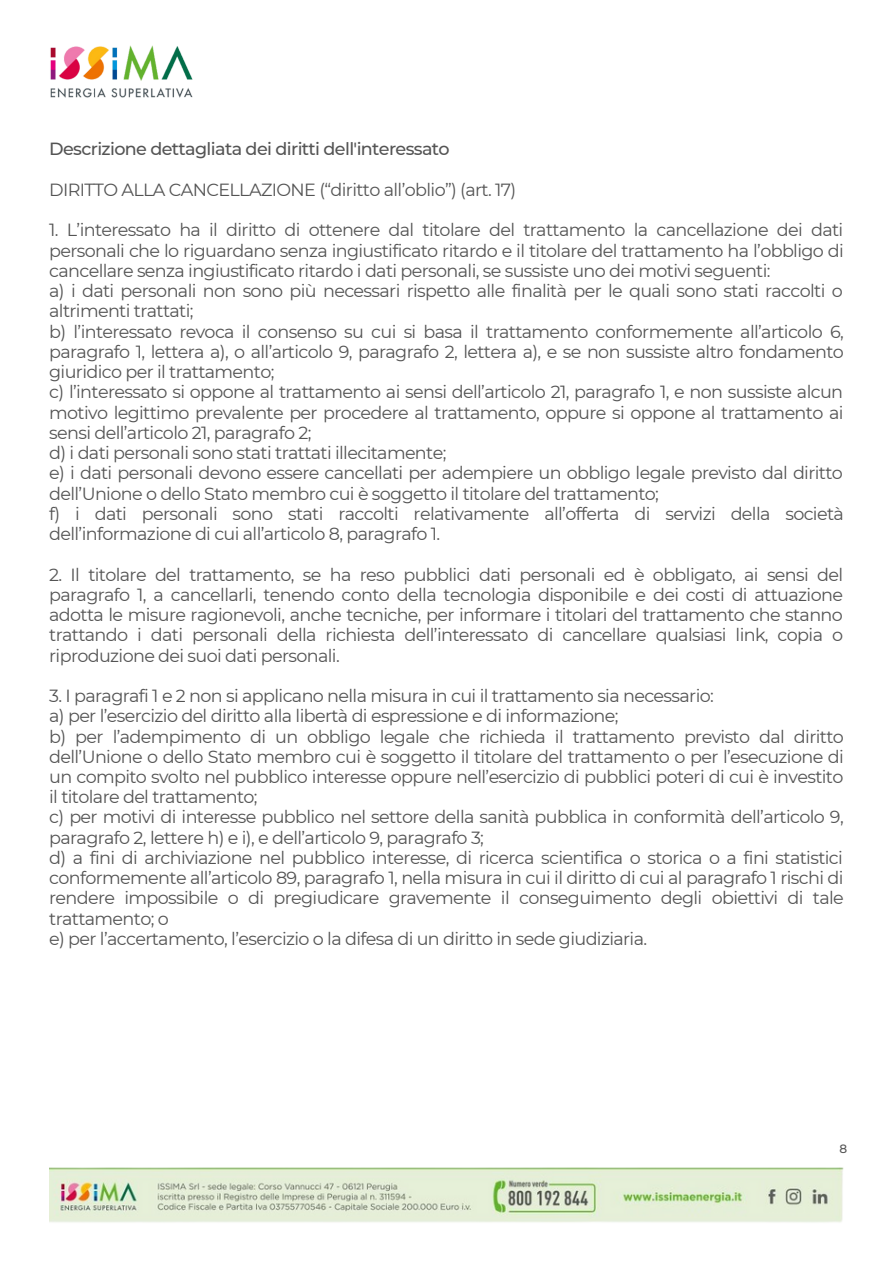
<style>
.page{position:relative;width:893px;height:1264px;background:#fff}
.page>*{position:absolute;margin:0;border:0;box-sizing:border-box;transform-origin:0 0}
.t1{font:17.55px/20.2px "Montserrat";letter-spacing:-.035em;color:#545454}
.t2{font:500 17.55px "Montserrat";letter-spacing:-.035em;color:#545454}
.t3{font:500 12px "Montserrat";color:#545454}
</style>
<div class="page">
<img style="left:50px;top:45px;width:143px;height:53px">
<img style="left:49px;top:1167px;width:794px;height:56px">
<p class="t2" style="left:49px;top:138px;width:402px">Descrizione dettagliata dei diritti dell'interessato</p>
<p class="t1" style="left:49px;top:179px;width:468px">DIRITTO ALLA CANCELLAZIONE (“diritto all’oblio”) (art. 17)</p>
<p class="t1" style="left:49px;top:220px;width:796px">1. L’interessato ha il diritto di ottenere dal titolare del trattamento la cancellazione dei dati personali che lo riguardano senza ingiustificato ritardo e il titolare del trattamento ha l’obbligo di cancellare senza ingiustificato ritardo i dati personali, se sussiste uno dei motivi seguenti:<br>a) i dati personali non sono più necessari rispetto alle finalità per le quali sono stati raccolti o altrimenti trattati;<br>b) l’interessato revoca il consenso su cui si basa il trattamento conformemente all’articolo 6, paragrafo 1, lettera a), o all’articolo 9, paragrafo 2, lettera a), e se non sussiste altro fondamento giuridico per il trattamento;<br>c) l’interessato si oppone al trattamento ai sensi dell’articolo 21, paragrafo 1, e non sussiste alcun motivo legittimo prevalente per procedere al trattamento, oppure si oppone al trattamento ai sensi dell’articolo 21, paragrafo 2;<br>d) i dati personali sono stati trattati illecitamente;<br>e) i dati personali devono essere cancellati per adempiere un obbligo legale previsto dal diritto dell’Unione o dello Stato membro cui è soggetto il titolare del trattamento;<br>f) i dati personali sono stati raccolti relativamente all’offerta di servizi della società dell’informazione di cui all’articolo 8, paragrafo 1.</p>
<p class="t1" style="left:49px;top:564px;width:795px;text-align:justify">2. Il titolare del trattamento, se ha reso pubblici dati personali ed è obbligato, ai sensi del paragrafo 1, a cancellarli, tenendo conto della tecnologia disponibile e dei costi di attuazione adotta le misure ragionevoli, anche tecniche, per informare i titolari del trattamento che stanno trattando i dati personali della richiesta dell’interessato di cancellare qualsiasi link, copia o riproduzione dei suoi dati personali.</p>
<p class="t1" style="left:49px;top:685px;width:796px">3. I paragrafi 1 e 2 non si applicano nella misura in cui il trattamento sia necessario:<br>a) per l’esercizio del diritto alla libertà di espressione e di informazione;<br>b) per l’adempimento di un obbligo legale che richieda il trattamento previsto dal diritto dell’Unione o dello Stato membro cui è soggetto il titolare del trattamento o per l’esecuzione di un compito svolto nel pubblico interesse oppure nell’esercizio di pubblici poteri di cui è investito il titolare del trattamento;<br>c) per motivi di interesse pubblico nel settore della sanità pubblica in conformità dell’articolo 9, paragrafo 2, lettere h) e i), e dell’articolo 9, paragrafo 3;<br>d) a fini di archiviazione nel pubblico interesse, di ricerca scientifica o storica o a fini statistici conformemente all’articolo 89, paragrafo 1, nella misura in cui il diritto di cui al paragrafo 1 rischi di rendere impossibile o di pregiudicare gravemente il conseguimento degli obiettivi di tale trattamento; o<br>e) per l’accertamento, l’esercizio o la difesa di un diritto in sede giudiziaria.</p>
<p class="t3" style="left:839px;top:1140px;width:9px">8</p>
</div>
